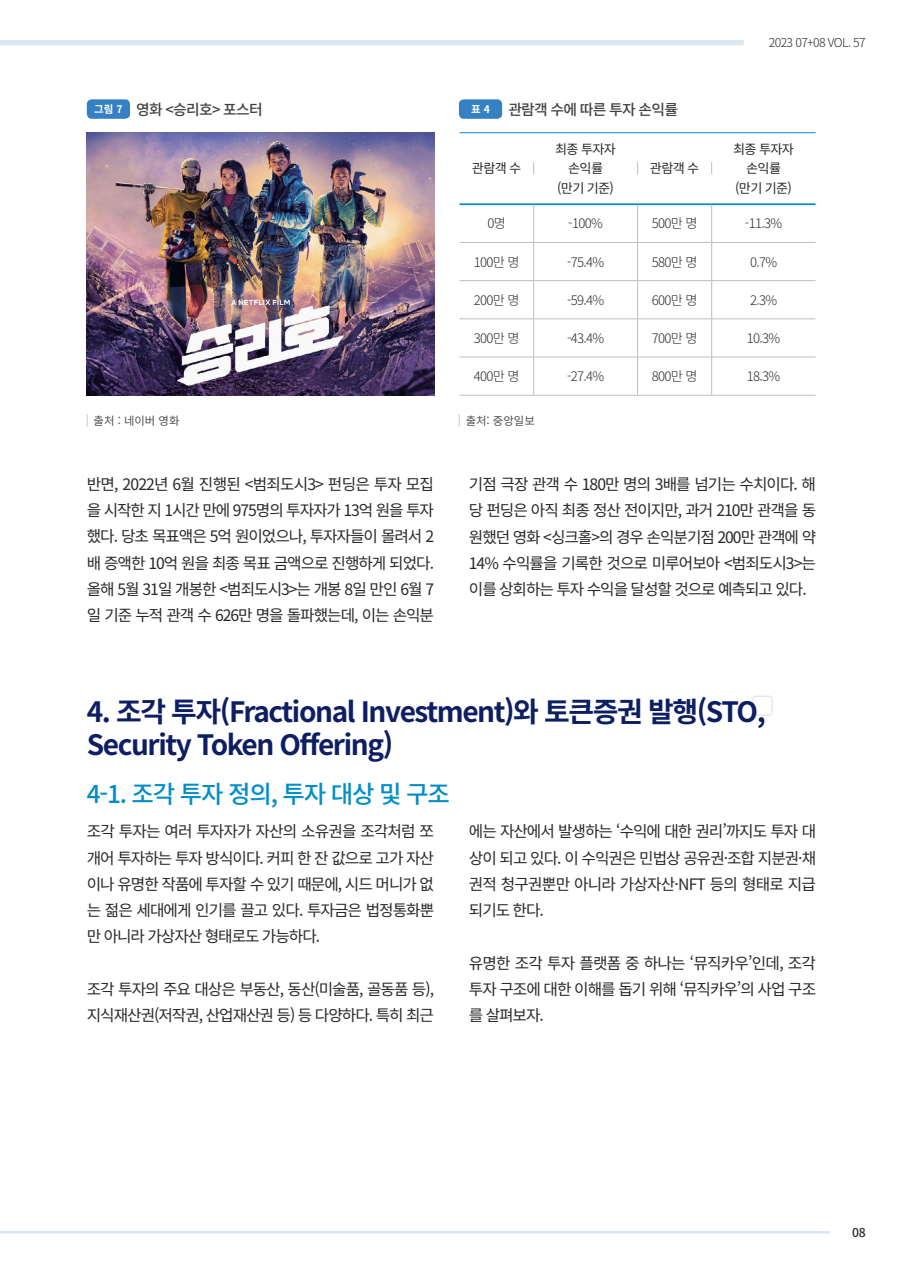
<style>
.page{position:relative;width:903px;height:1275px;background:#fff}
.page>*{position:absolute;margin:0;border:0;box-sizing:border-box;transform-origin:0 0}
.t1{font:700 28px/33.2px "Noto Sans CJ Kkr";letter-spacing:-.05em;color:#0e1e63}
.t2{font:500 24.5px "Noto Sans CJ Kkr";letter-spacing:-.05em;color:#008ec7}
.t3{font:15.75px/26.2px "Noto Sans CJ Kkr";letter-spacing:-.065em;color:#292829;text-align:justify}
.t4{font:500 14.88px "Noto Sans KR";letter-spacing:-.05em;color:#414042}
.t5{font:300 13.12px "Noto Sans CJ Kkr";letter-spacing:-.05em;color:#292829}
.t6{font:13.12px/19.2px "Noto Sans CJ Kkr";letter-spacing:-.05em;color:#292829;text-align:center}
.t7{font:300 12.25px "Noto Sans CJ Kkr";letter-spacing:-.05em;color:#292829}
.t8{font:500 12.25px "Noto Sans CJ Kkr";color:#292829}
.t9{font:11.38px "Noto Sans CJ Kkr";color:#4d4d4f}
.s1{font-weight:700;font-size:10.5px;color:#fff}
</style>
<div class="page">
<hr style="left:0;top:1231px;width:829px;height:3px;background:#dae7f0">
<div style="left:0;top:40px;width:744px;height:5px;background:#dae7f0"></div>
<div style="left:87px;top:99px;width:43px;height:20px;background:#3581c3;border-radius:5px"></div>
<img style="left:87px;top:132px;width:347px;height:264px">
<svg style="left:87px;top:414px;width:1px;height:12px"></svg>
<div style="left:459px;top:99px;width:43px;height:20px;background:#3581c3;border-radius:5px"></div>
<hr style="left:533px;top:205px;width:1px;height:37px;background:#bcbec0">
<hr style="left:637px;top:205px;width:1px;height:37px;background:#bcbec0">
<hr style="left:711px;top:205px;width:1px;height:37px;background:#bcbec0">
<hr style="left:459px;top:242px;width:75px;height:1px;background:#bcbec0">
<hr style="left:534px;top:242px;width:103px;height:1px;background:#bcbec0">
<hr style="left:533px;top:243px;width:1px;height:37px;background:#bcbec0">
<hr style="left:637px;top:242px;width:75px;height:1px;background:#bcbec0">
<hr style="left:637px;top:243px;width:1px;height:37px;background:#bcbec0">
<hr style="left:712px;top:242px;width:103px;height:1px;background:#bcbec0">
<hr style="left:711px;top:243px;width:1px;height:37px;background:#bcbec0">
<hr style="left:459px;top:280px;width:75px;height:1px;background:#bcbec0">
<hr style="left:534px;top:280px;width:103px;height:1px;background:#bcbec0">
<hr style="left:533px;top:281px;width:1px;height:38px;background:#bcbec0">
<hr style="left:637px;top:280px;width:75px;height:1px;background:#bcbec0">
<hr style="left:637px;top:281px;width:1px;height:38px;background:#bcbec0">
<hr style="left:712px;top:280px;width:103px;height:1px;background:#bcbec0">
<hr style="left:711px;top:281px;width:1px;height:38px;background:#bcbec0">
<hr style="left:459px;top:319px;width:75px;height:1px;background:#bcbec0">
<hr style="left:534px;top:319px;width:103px;height:1px;background:#bcbec0">
<hr style="left:533px;top:319px;width:1px;height:38px;background:#bcbec0">
<hr style="left:637px;top:319px;width:75px;height:1px;background:#bcbec0">
<hr style="left:637px;top:319px;width:1px;height:38px;background:#bcbec0">
<hr style="left:712px;top:319px;width:103px;height:1px;background:#bcbec0">
<hr style="left:711px;top:319px;width:1px;height:38px;background:#bcbec0">
<hr style="left:459px;top:357px;width:75px;height:1px;background:#bcbec0">
<hr style="left:534px;top:357px;width:103px;height:1px;background:#bcbec0">
<hr style="left:533px;top:357px;width:1px;height:38px;background:#bcbec0">
<hr style="left:637px;top:357px;width:75px;height:1px;background:#bcbec0">
<hr style="left:637px;top:357px;width:1px;height:38px;background:#bcbec0">
<hr style="left:712px;top:357px;width:103px;height:1px;background:#bcbec0">
<hr style="left:711px;top:357px;width:1px;height:38px;background:#bcbec0">
<hr style="left:459px;top:395px;width:75px;height:1px;background:#bcbec0">
<hr style="left:534px;top:395px;width:103px;height:1px;background:#bcbec0">
<hr style="left:637px;top:395px;width:75px;height:1px;background:#bcbec0">
<hr style="left:712px;top:395px;width:103px;height:1px;background:#bcbec0">
<hr style="left:459px;top:132px;width:75px;height:1px;background:#008ec7">
<hr style="left:534px;top:132px;width:103px;height:1px;background:#008ec7">
<hr style="left:637px;top:132px;width:75px;height:1px;background:#008ec7">
<hr style="left:712px;top:132px;width:103px;height:1px;background:#008ec7">
<hr style="left:459px;top:203px;width:75px;height:2px;background:#008ec7">
<hr style="left:534px;top:203px;width:103px;height:2px;background:#008ec7">
<hr style="left:637px;top:203px;width:75px;height:2px;background:#008ec7">
<hr style="left:712px;top:203px;width:103px;height:2px;background:#008ec7">
<svg style="left:533px;top:162px;width:1px;height:12px"></svg>
<svg style="left:637px;top:162px;width:1px;height:12px"></svg>
<svg style="left:711px;top:162px;width:1px;height:12px"></svg>
<svg style="left:459px;top:414px;width:1px;height:12px"></svg>
<div style="left:752px;top:695px;width:21px;height:21px;border:1px solid #e6e7e8;border-radius:3px"></div>
<p class="t4" style="left:94px;top:101px;width:170px"><span class="s1">그림 7</span> 영화 &lt;승리호&gt; 포스터</p>
<p class="t9" style="left:94px;top:414px;width:87px">출처 : 네이버 영화</p>
<p class="t4" style="left:471px;top:101px;width:208px"><span class="s1">표 4</span> 관람객 수에 따른 투자 손익률</p>
<p class="t6" style="left:472px;top:159px;width:51px">관람객 수</p>
<p class="t6" style="left:555px;top:140px;width:62px">최종 투자자 손익률 (만기 기준)</p>
<p class="t6" style="left:650px;top:159px;width:51px">관람객 수</p>
<p class="t7" style="left:769px;top:36px;width:98px">2023 07+08 VOL. 57</p>
<p class="t6" style="left:733px;top:140px;width:62px">최종 투자자 손익률 (만기 기준)</p>
<p class="t5" style="left:487px;top:216px;width:20px">0명</p>
<p class="t5" style="left:568px;top:216px;width:36px">-100%</p>
<p class="t5" style="left:652px;top:216px;width:47px">500만 명</p>
<p class="t5" style="left:745px;top:216px;width:39px">-11.3%</p>
<p class="t5" style="left:474px;top:254px;width:47px">100만 명</p>
<p class="t5" style="left:567px;top:254px;width:39px">-75.4%</p>
<p class="t5" style="left:652px;top:254px;width:47px">580만 명</p>
<p class="t5" style="left:750px;top:254px;width:29px">0.7%</p>
<p class="t5" style="left:474px;top:292px;width:47px">200만 명</p>
<p class="t5" style="left:567px;top:292px;width:39px">-59.4%</p>
<p class="t5" style="left:652px;top:292px;width:47px">600만 명</p>
<p class="t5" style="left:750px;top:292px;width:29px">2.3%</p>
<p class="t5" style="left:474px;top:331px;width:47px">300만 명</p>
<p class="t5" style="left:567px;top:331px;width:39px">-43.4%</p>
<p class="t5" style="left:652px;top:331px;width:47px">700만 명</p>
<p class="t5" style="left:747px;top:331px;width:35px">10.3%</p>
<p class="t5" style="left:474px;top:369px;width:47px">400만 명</p>
<p class="t5" style="left:567px;top:369px;width:39px">-27.4%</p>
<p class="t5" style="left:652px;top:369px;width:47px">800만 명</p>
<p class="t5" style="left:747px;top:369px;width:35px">18.3%</p>
<p class="t9" style="left:466px;top:414px;width:71px">출처: 중앙일보</p>
<p class="t3" style="left:87px;top:471px;width:349px">반면, 2022년 6월 진행된 &lt;범죄도시3&gt; 펀딩은 투자 모집 을 시작한 지 1시간 만에 975명의 투자자가 13억 원을 투자 했다. 당초 목표액은 5억 원이었으나, 투자자들이 몰려서 2 배 증액한 10억 원을 최종 목표 금액으로 진행하게 되었다. 올해 5월 31일 개봉한 &lt;범죄도시3&gt;는 개봉 8일 만인 6월 7 일 기준 누적 관객 수 626만 명을 돌파했는데, 이는 손익분</p>
<p class="t3" style="left:469px;top:471px;width:349px">기점 극장 관객 수 180만 명의 3배를 넘기는 수치이다. 해 당 펀딩은 아직 최종 정산 전이지만, 과거 210만 관객을 동 원했던 영화 &lt;싱크홀&gt;의 경우 손익분기점 200만 관객에 약 14% 수익률을 기록한 것으로 미루어보아 &lt;범죄도시3&gt;는 이를 상회하는 투자 수익을 달성할 것으로 예측되고 있다.</p>
<h1 class="t1" style="left:87px;top:696px;width:680px">4. 조각 투자(Fractional Investment)와 토큰증권 발행(STO,<br>Security Token Offering)</h1>
<h2 class="t2" style="left:87px;top:780px;width:364px">4-1. 조각 투자 정의, 투자 대상 및 구조</h2>
<p class="t3" style="left:87px;top:819px;width:349px">조각 투자는 여러 투자자가 자산의 소유권을 조각처럼 쪼 개어 투자하는 투자 방식이다. 커피 한 잔 값으로 고가 자산 이나 유명한 작품에 투자할 수 있기 때문에, 시드 머니가 없 는 젊은 세대에게 인기를 끌고 있다. 투자금은 법정통화뿐 만 아니라 가상자산 형태로도 가능하다.</p>
<p class="t3" style="left:87px;top:976px;width:349px">조각 투자의 주요 대상은 부동산, 동산(미술품, 골동품 등), 지식재산권(저작권, 산업재산권 등) 등 다양하다. 특히 최근</p>
<p class="t3" style="left:469px;top:819px;width:349px">에는 자산에서 발생하는 ‘수익에 대한 권리’까지도 투자 대 상이 되고 있다. 이 수익권은 민법상 공유권·조합 지분권·채 권적 청구권뿐만 아니라 가상자산·NFT 등의 형태로 지급 되기도 한다.</p>
<p class="t3" style="left:469px;top:950px;width:349px">유명한 조각 투자 플랫폼 중 하나는 ‘뮤직카우’인데, 조각 투자 구조에 대한 이해를 돕기 위해 ‘뮤직카우’의 사업 구조 를 살펴보자.</p>
<p class="t8" style="left:852px;top:1226px;width:15px">08</p>
</div>
